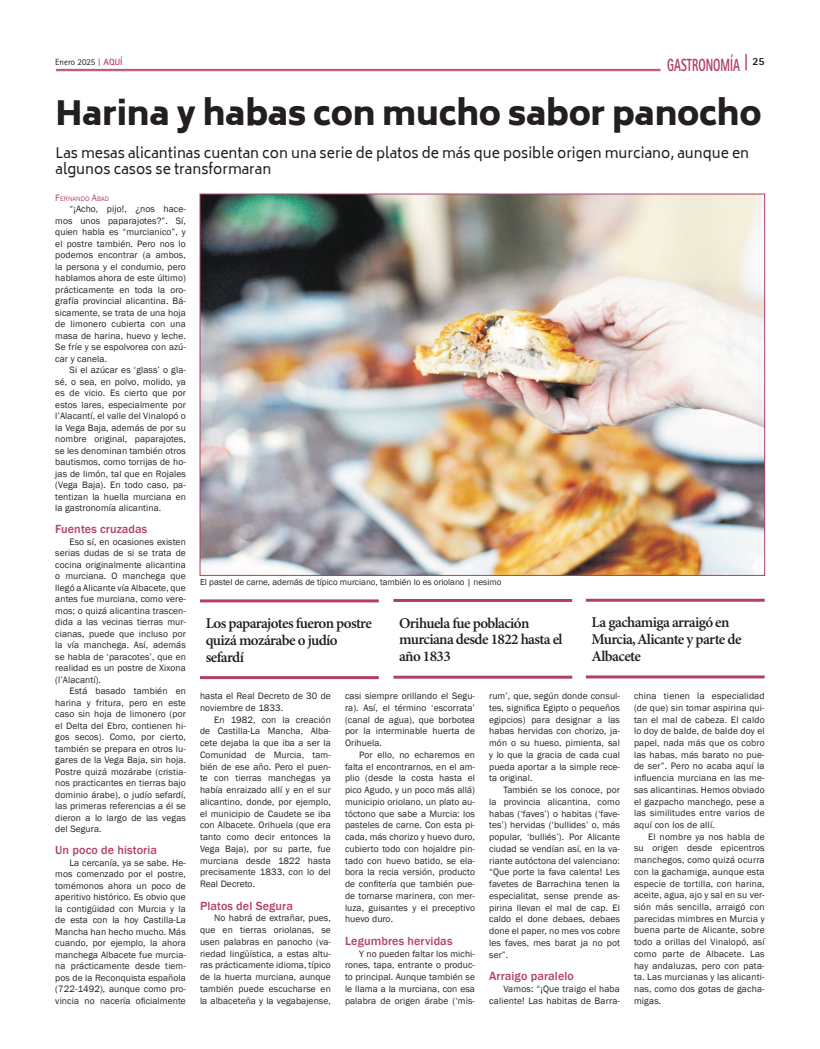
<style>
.page{position:relative;width:820px;height:1049px;background:#fff}
.page>*{position:absolute;margin:0;border:0;box-sizing:border-box;transform-origin:0 0}
.t1{font:900 33px "Biryani";letter-spacing:-.01em;color:#231f20}
.t2{font:800 17.6px "Rotis Sans Serif Std";color:#b23f6a;scale:.64 1}
.t3{font:600 15px/17px "Minion Pro";letter-spacing:-.04em;color:#231f20}
.t4{font:14px/16.8px "Biryani";color:#231f20}
.t5{font:500 12.1px "Franklin Gothic";letter-spacing:.01em;color:#b23f6a}
.t6{font:9.5px/11.8px "Franklin Gothic";letter-spacing:.01em;color:#231f20;text-align:justify}
.t7{font:9px "Franklin Gothic";color:#231f20}
.t8{font:9px "Rotis Sans Serif Std";color:#231f20}
.t9{font:6.7px "Franklin Gothic";letter-spacing:.015em;color:#b23f6a}
.s1{font-family:"Rotis Serif Std";font-weight:700;color:#b23f6a}
.s2{font-weight:700;color:#b23f6a}
.s3{font-size:18.2px}
.s4{font-size:9.5px}
</style>
<div class="page">
<img style="left:201px;top:196px;width:561px;height:378px">
<hr style="left:200px;top:599px;width:178px;height:3px;background:#b23f6a">
<hr style="left:200px;top:676px;width:178px;height:3px;background:#b23f6a">
<hr style="left:393px;top:599px;width:179px;height:3px;background:#b23f6a">
<hr style="left:393px;top:676px;width:179px;height:3px;background:#b23f6a">
<hr style="left:585px;top:599px;width:179px;height:3px;background:#b23f6a">
<hr style="left:585px;top:675px;width:179px;height:3px;background:#b23f6a">
<hr style="left:56px;top:69px;width:603px;height:1px;background:#b23f6a">
<hr style="left:56px;top:71px;width:603px;height:1px;background:#b23f6a">
<p class="t8" style="left:55px;top:57px;width:69px">Enero 2025 <span class="s1">|</span> <span class="s2">AQUÍ</span></p>
<h2 class="t2" style="left:667px;top:54px;width:154px">GASTRONOMÍA <span class="s3">|</span> <sup>25</sup></h2>
<h1 class="t1" style="left:55px;top:94px;width:707px">Harina y habas con mucho sabor panocho</h1>
<h3 class="t4" style="left:55px;top:144px;width:695px">Las mesas alicantinas cuentan con una serie de platos de más que posible origen murciano, aunque en algunos casos se transformaran</h3>
<p class="t9" style="left:55px;top:194px;width:55px"><span class="s4">F</span>ERNANDO <span class="s4">A</span>BAD</p>
<p class="t6" style="left:55px;top:204px;width:132px;line-height:11.5px;text-indent:14px">“¡Acho, pijo!, ¿nos hace&shy;mos unos paparajotes?”. Sí, quien habla es “murcianico”, y el postre también. Pero nos lo podemos encontrar (a ambos, la persona y el condumio, pero hablamos ahora de este último) prácticamente en toda la oro&shy;grafía provincial alicantina. Bá&shy;sicamente, se trata de una hoja de limonero cubierta con una masa de harina, huevo y leche.<br>Se fríe y se espolvorea con azú&shy;car y canela.</p>
<p class="t6" style="left:55px;top:365px;width:132px;line-height:11.5px;text-indent:14px">Si el azúcar es ‘glass’ o gla&shy;sé, o sea, en polvo, molido, ya es de vicio. Es cierto que por estos lares, especialmente por l’Alacantí, el valle del Vinalopó o la Vega Baja, además de por su nombre original, paparajotes, se les denominan también otros bautismos, como torrijas de ho&shy;jas de limón, tal que en Rojales (Vega Baja). En todo caso, pa&shy;tentizan la huella murciana en la gastronomía alicantina.</p>
<p class="t5" style="left:55px;top:522px;width:94px">Fuentes cruzadas</p>
<p class="t6" style="left:55px;top:536px;width:132px;line-height:11.5px;text-indent:14px">Eso sí, en ocasiones existen serias dudas de si se trata de cocina originalmente alicantina o murciana. O manchega que llegó a Alicante vía Albacete, que antes fue murciana, como vere&shy;mos; o quizá alicantina trascen&shy;dida a las vecinas tierras mur&shy;cianas, puede que incluso por la vía manchega. Así, además se habla de ‘paracotes’, que en realidad es un postre de Xixona (l’Alacantí).</p>
<p class="t6" style="left:55px;top:685px;width:132px;line-height:11.5px;text-indent:14px">Está basado también en harina y fritura, pero en este caso sin hoja de limonero (por el Delta del Ebro, contienen hi&shy;gos secos). Como, por cierto, también se prepara en otros lu&shy;gares de la Vega Baja, sin hoja.<br>Postre quizá mozárabe (cristia&shy;nos practicantes en tierras bajo dominio árabe), o judío sefardí, las primeras referencias a él se dieron a lo largo de las vegas del Segura.</p>
<p class="t5" style="left:55px;top:843px;width:103px">Un poco de historia</p>
<p class="t6" style="left:55px;top:857px;width:132px;line-height:11.5px;text-indent:14px">La cercanía, ya se sabe. He&shy;mos comenzado por el postre, tomémonos ahora un poco de aperitivo histórico. Es obvio que la contigüidad con Murcia y la de esta con la hoy Castilla-La Mancha han hecho mucho. Más cuando, por ejemplo, la ahora manchega Albacete fue murcia&shy;na prácticamente desde tiem&shy;pos de la Reconquista española (722-1492), aunque como pro&shy;vincia no nacería oficialmente</p>
<p class="t7" style="left:200px;top:576px;width:303px">El pastel de carne, además de típico murciano, también lo es oriolano | nesimo</p>
<h3 class="t3" style="left:206px;top:615px;width:168px">Los paparajotes fueron postre quizá mozárabe o judío sefardí</h3>
<h3 class="t3" style="left:399px;top:615px;width:165px">Orihuela fue población murciana desde 1822 hasta el año 1833</h3>
<h3 class="t3" style="left:591px;top:614px;width:151px">La gachamiga arraigó en<br>Murcia, Alicante y parte de<br>Albacete</h3>
<p class="t6" style="left:200px;top:690px;width:132px">hasta el Real Decreto de 30 de noviembre de 1833.</p>
<p class="t6" style="left:200px;top:714px;width:132px;text-indent:14px">En 1982, con la creación de Castilla-La Mancha, Alba&shy;cete dejaba la que iba a ser la Comunidad de Murcia, tam&shy;bién de ese año. Pero el puen&shy;te con tierras manchegas ya había enraizado allí y en el sur alicantino, donde, por ejemplo, el municipio de Caudete se iba con Albacete. Orihuela (que era tanto como decir entonces la Vega Baja), por su parte, fue murciana desde 1822 hasta precisamente 1833, con lo del Real Decreto.</p>
<p class="t5" style="left:200px;top:898px;width:94px">Platos del Segura</p>
<p class="t6" style="left:200px;top:912px;width:132px;text-indent:14px">No habrá de extrañar, pues, que en tierras oriolanas, se usen palabras en panocho (va&shy;riedad lingüística, a estas altu&shy;ras prácticamente idioma, típico de la huerta murciana, aunque también puede escucharse en la albaceteña y la vegabajense,</p>
<p class="t6" style="left:345px;top:690px;width:131px">casi siempre orillando el Segu&shy;ra). Así, el término ‘escorrata’ (canal de agua), que borbotea por la interminable huerta de Orihuela.</p>
<p class="t6" style="left:345px;top:749px;width:131px;text-indent:14px">Por ello, no echaremos en falta el encontrarnos, en el am&shy;plio (desde la costa hasta el pico Agudo, y un poco más allá) municipio oriolano, un plato au&shy;tóctono que sabe a Murcia: los pasteles de carne. Con esta pi&shy;cada, más chorizo y huevo duro, cubierto todo con hojaldre pin&shy;tado con huevo batido, se ela&shy;bora la recia versión, producto de confitería que también pue&shy;de tornarse marinera, con mer&shy;luza, guisantes y el preceptivo huevo duro.</p>
<p class="t5" style="left:345px;top:933px;width:109px">Legumbres hervidas</p>
<p class="t6" style="left:345px;top:948px;width:131px;text-indent:14px">Y no pueden faltar los michi&shy;rones, tapa, entrante o produc&shy;to principal. Aunque también se le llama a la murciana, con esa palabra de origen árabe (‘mis-</p>
<p class="t6" style="left:489px;top:690px;width:132px">rum’, que, según donde consul&shy;tes, significa Egipto o pequeños egipcios) para designar a las habas hervidas con chorizo, ja&shy;món o su hueso, pimienta, sal y lo que la gracia de cada cual pueda aportar a la simple rece&shy;ta original.</p>
<p class="t6" style="left:489px;top:784px;width:132px;text-indent:14px">También se los conoce, por la provincia alicantina, como habas (‘faves’) o habitas (‘fave&shy;tes’) hervidas (‘bullides’ o, más popular, ‘bulliés’). Por Alicante ciudad se vendían así, en la va&shy;riante autóctona del valenciano: “Que porte la fava calenta! Les favetes de Barrachina tenen la especialitat, sense prende as&shy;pirina llevan el mal de cap. El caldo el done debaes, debaes done el paper, no mes vos cobre les faves, mes barat ja no pot ser”.</p>
<p class="t5" style="left:489px;top:968px;width:86px">Arraigo paralelo</p>
<p class="t6" style="left:489px;top:983px;width:132px;text-align:right">Vamos: “¡Que traigo el haba caliente! Las habitas de Barra-</p>
<p class="t6" style="left:633px;top:690px;width:132px">china tienen la especialidad (de que) sin tomar aspirina qui&shy;tan el mal de cabeza. El caldo lo doy de balde, de balde doy el papel, nada más que os cobro las habas, más barato no pue&shy;de ser”. Pero no acaba aquí la influencia murciana en las me&shy;sas alicantinas. Hemos obviado el gazpacho manchego, pese a las similitudes entre varios de aquí con los de allí.</p>
<p class="t6" style="left:633px;top:831px;width:132px;text-indent:14px">El nombre ya nos habla de su origen desde epicentros manchegos, como quizá ocurra con la gachamiga, aunque esta especie de tortilla, con harina, aceite, agua, ajo y sal en su ver&shy;sión más sencilla, arraigó con parecidas mimbres en Murcia y buena parte de Alicante, sobre todo a orillas del Vinalopó, así como parte de Albacete. Las hay andaluzas, pero con pata&shy;ta. Las murcianas y las alicanti&shy;nas, como dos gotas de gacha&shy;migas.</p>
</div>
